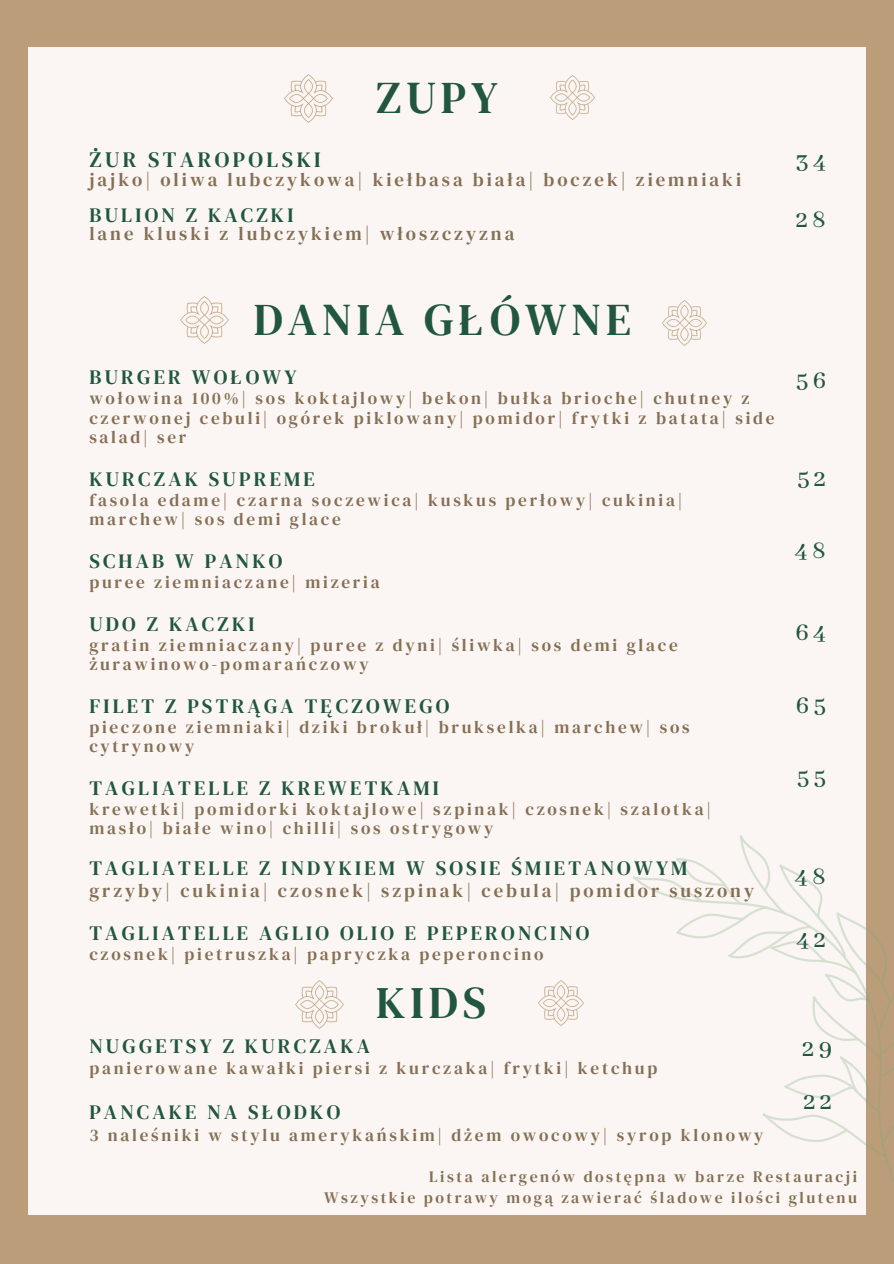
<style>
.page{position:relative;width:894px;height:1264px;background:#fff}
.page>*{position:absolute;margin:0;border:0;box-sizing:border-box;transform-origin:0 0}
.t1{font:45px "DM Serif Text";letter-spacing:.11em;color:#215641}
.t2{font:500 26.55px "Abhaya Libre";letter-spacing:.16em;color:#215641}
.t3{font:21.75px "DM Serif Text";letter-spacing:.16em;color:#215641}
.t4{font:20.25px "DM Serif Text";letter-spacing:.16em;color:#215641}
.t5{font:18.75px "DM Serif Text";letter-spacing:.16em;color:#856f55}
.t6{font:17.25px/19.2px "DM Serif Text";letter-spacing:.16em;color:#856f55}
.t7{font:15.75px "DM Serif Text";letter-spacing:.16em;color:#856f55}
</style>
<div class="page">
<div style="left:0;top:0;width:893px;height:1263px;background:#bc9d79"></div>
<div style="left:28px;top:47px;width:837px;height:1167px;background:#fbf6f3"></div>
<svg style="left:633px;top:835px;width:260px;height:322px"></svg>
<img style="left:180px;top:296px;width:49px;height:48px">
<img style="left:662px;top:300px;width:45px;height:46px">
<img style="left:284px;top:74px;width:49px;height:49px">
<img style="left:550px;top:75px;width:45px;height:45px">
<img style="left:295px;top:980px;width:49px;height:49px">
<img style="left:538px;top:980px;width:46px;height:46px">
<p class="t1" style="left:376px;top:67px;width:123px">ZUPY</p>
<p class="t3" style="left:89px;top:144px;width:233px">ŻUR STAROPOLSKI</p>
<p class="t5" style="left:89px;top:167px;width:653px">jajko| oliwa lubczykowa| kiełbasa biała| boczek| ziemniaki</p>
<p class="t4" style="left:89px;top:201px;width:205px">BULION Z KACZKI</p>
<p class="t5" style="left:89px;top:221px;width:426px">lane kluski z lubczykiem| włoszczyzna</p>
<p class="t1" style="left:254px;top:288px;width:379px">DANIA GŁÓWNE</p>
<h2 class="t4" style="left:89px;top:363px;width:208px">BURGER WOŁOWY</h2>
<h2 class="t6" style="left:89px;top:389px;width:686px">wołowina 100%| sos koktajlowy| bekon| bułka brioche| chutney z czerwonej cebuli| ogórek piklowany| pomidor| frytki z batata| side salad| ser</h2>
<h2 class="t4" style="left:89px;top:464px;width:227px">KURCZAK SUPREME</h2>
<h2 class="t6" style="left:89px;top:490px;width:594px">fasola edame| czarna soczewica| kuskus perłowy| cukinia| marchew| sos demi glace</h2>
<p class="t4" style="left:89px;top:546px;width:195px">SCHAB W PANKO</p>
<p class="t6" style="left:89px;top:572px;width:292px">puree ziemniaczane| mizeria</p>
<p class="t4" style="left:89px;top:609px;width:166px">UDO Z KACZKI</p>
<p class="t6" style="left:89px;top:635px;width:589px">gratin ziemniaczany| puree z dyni| śliwka| sos demi glace żurawinowo-pomarańczowy</p>
<p class="t4" style="left:89px;top:692px;width:361px">FILET Z PSTRĄGA TĘCZOWEGO</p>
<p class="t6" style="left:89px;top:717px;width:601px">pieczone ziemniaki| dziki brokuł| brukselka| marchew| sos cytrynowy</p>
<h1 class="t4" style="left:89px;top:774px;width:351px">TAGLIATELLE Z KREWETKAMI</h1>
<h1 class="t6" style="left:89px;top:799px;width:623px">krewetki| pomidorki koktajlowe| szpinak| czosnek| szalotka| masło| białe wino| chilli| sos ostrygowy</h1>
<p class="t4" style="left:89px;top:854px;width:599px">TAGLIATELLE Z INDYKIEM W SOSIE ŚMIETANOWYM</p>
<p class="t5" style="left:89px;top:878px;width:666px">grzyby| cukinia| czosnek| szpinak| cebula| pomidor suszony</p>
<h2 class="t4" style="left:89px;top:919px;width:501px">TAGLIATELLE AGLIO OLIO E PEPERONCINO</h2>
<h2 class="t6" style="left:89px;top:944px;width:455px">czosnek| pietruszka| papryczka peperoncino</h2>
<p class="t1" style="left:376px;top:970px;width:111px">KIDS</p>
<h1 class="t4" style="left:89px;top:1032px;width:282px">NUGGETSY Z KURCZAKA</h1>
<h1 class="t6" style="left:89px;top:1058px;width:569px">panierowane kawałki piersi z kurczaka| frytki| ketchup</h1>
<p class="t4" style="left:89px;top:1098px;width:252px">PANCAKE NA SŁODKO</p>
<p class="t6" style="left:89px;top:1125px;width:675px">3 naleśniki w stylu amerykańskim| dżem owocowy| syrop klonowy</p>
<p class="t2" style="left:795px;top:146px;width:32px">34</p>
<h2 class="t2" style="left:795px;top:204px;width:32px">28</h2>
<h2 class="t2" style="left:795px;top:366px;width:32px">56</h2>
<h2 class="t2" style="left:796px;top:463px;width:31px">52</h2>
<p class="t2" style="left:794px;top:535px;width:33px">48</p>
<h1 class="t2" style="left:795px;top:618px;width:32px">64</h1>
<h2 class="t2" style="left:795px;top:690px;width:32px">65</h2>
<h2 class="t2" style="left:796px;top:762px;width:31px">55</h2>
<p class="t2" style="left:794px;top:862px;width:33px">48</p>
<h2 class="t2" style="left:796px;top:924px;width:31px">42</h2>
<h2 class="t2" style="left:802px;top:1034px;width:31px">29</h2>
<p class="t2" style="left:803px;top:1086px;width:30px">22</p>
<h2 class="t7" style="left:429px;top:1165px;width:429px">Lista alergenów dostępna w barze Restauracji</h2>
<h2 class="t7" style="left:324px;top:1186px;width:534px">Wszystkie potrawy mogą zawierać śladowe ilości glutenu</h2>
</div>
